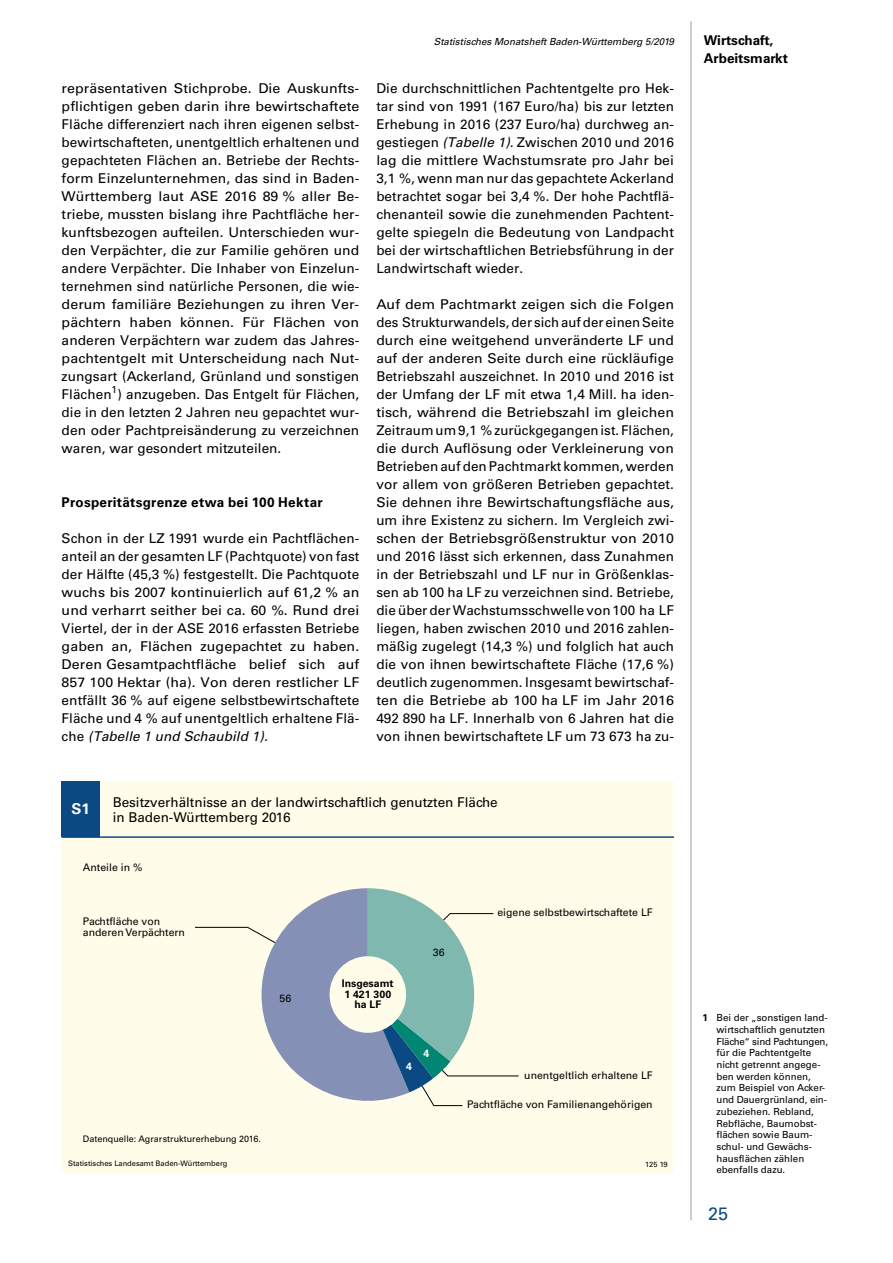
<style>
.page{position:relative;width:893px;height:1263px;background:#fff}
.page>*{position:absolute;margin:0;border:0;box-sizing:border-box;transform-origin:0 0}
.t1{font:18px "Univers";color:#0b4982}
.t2{font:700 15px "Univers";color:#fff}
.t3{font:13.5px/18px "Univers";letter-spacing:.005em;color:#000;text-align:justify;scale:1.05 1}
.t4{font:13.5px/18px "Univers";letter-spacing:.005em;color:#000;text-align:justify}
.t5{font:700 13.5px/18px "Univers";letter-spacing:.015em;color:#000}
.t6{font:10.5px/10.5px "Univers";color:#000}
.t7{font:700 10.5px/10.5px "Univers";color:#000;text-align:center}
.t8{font:700 10.5px "Univers";color:#fff}
.t9{font:9.75px/11.7px "Univers";color:#000}
.t10{font:italic 9.75px "Univers";color:#000}
.t11{font:9px "Univers";color:#000}
.t12{font:7.5px "Univers";color:#000}
.s1{font-style:italic}
.s2{font-weight:700}
</style>
<div class="page">
<hr style="left:691px;top:21px;width:1px;height:1199px;background:#9d9d9c">
<div style="left:62px;top:782px;width:612px;height:391px;background:#fffdea"></div>
<div style="left:62px;top:782px;width:38px;height:55px;background:#0b4982"></div>
<svg style="left:195px;top:888px;width:324px;height:219px"></svg>
<hr style="left:62px;top:836px;width:612px;height:2px;background:#0b4982">
<div style="left:330px;top:956px;width:76px;height:77px;background:#fffdea;border-radius:50%"></div>
<p class="t3" style="left:62px;top:79px;width:285px">repräsentativen Stichprobe. Die Auskunfts&shy;pflichtigen geben darin ihre bewirtschaftete Fläche differenziert nach ihren eigenen selbst&shy;bewirtschafteten, unentgeltlich erhaltenen und gepachteten Flächen an. Betriebe der Rechts&shy;form Einzelunternehmen, das sind in Baden-Württemberg laut ASE 2016 89 % aller Be&shy;triebe, mussten bislang ihre Pachtfläche her&shy;kunftsbezogen aufteilen. Unterschieden wur&shy;den Verpächter, die zur Familie gehören und andere Verpächter. Die Inhaber von Einzelun&shy;ternehmen sind natürliche Personen, die wie&shy;derum familiäre Beziehungen zu ihren Ver&shy;pächtern haben können. Für Flächen von anderen Verpächtern war zudem das Jahres&shy;pachtentgelt mit Unterscheidung nach Nut&shy;zungsart (Ackerland, Grünland und sonstigen Flächen<sup>1</sup>) anzugeben. Das Entgelt für Flächen, die in den letzten 2 Jahren neu gepachtet wur&shy;den oder Pachtpreisänderung zu verzeichnen waren, war gesondert mitzuteilen.</p>
<p class="t5" style="left:62px;top:493px;width:263px">Prosperitätsgrenze etwa bei 100 Hektar</p>
<p class="t4" style="left:62px;top:529px;width:299px">Schon in der LZ 1991 wurde ein Pachtflächen&shy;anteil an der gesamten LF (Pachtquote) von fast der Hälfte (45,3 %) festgestellt. Die Pachtquote wuchs bis 2007 kontinuierlich auf 61,2 % an und verharrt seither bei ca. 60 %. Rund drei Viertel, der in der ASE 2016 erfassten Betriebe gaben an, Flächen zugepachtet zu haben.<br>Deren Gesamtpachtfläche belief sich auf 857 100 Hektar (ha). Von deren restlicher LF entfällt 36 % auf eigene selbstbewirtschaftete Fläche und 4 % auf unentgeltlich erhaltene Flä&shy;che <span class="s1">(Tabelle 1 und Schaubild 1).</span></p>
<p class="t10" style="left:434px;top:35px;width:242px">Statistisches Monatsheft Baden-Württemberg 5/2019</p>
<p class="t5" style="left:704px;top:31px;width:86px">Wirtschaft,<br>Arbeitsmarkt</p>
<p class="t4" style="left:376px;top:79px;width:299px">Die durchschnittlichen Pachtentgelte pro Hek&shy;tar sind von 1991 (167 Euro/ha) bis zur letzten Erhebung in 2016 (237 Euro/ha) durchweg an&shy;gestiegen <span class="s1">(Tabelle 1).</span> Zwischen 2010 und 2016 lag die mittlere Wachstumsrate pro Jahr bei 3,1 %, wenn man nur das gepachtete Ackerland betrachtet sogar bei 3,4 %. Der hohe Pachtflä&shy;chenanteil sowie die zunehmenden Pachtent&shy;gelte spiegeln die Bedeutung von Landpacht bei der wirtschaftlichen Betriebsführung in der Landwirtschaft wieder.</p>
<p class="t3" style="left:376px;top:295px;width:285px">Auf dem Pachtmarkt zeigen sich die Folgen des Strukturwandels, der sich auf der einen Seite durch eine weitgehend unveränderte LF und auf der anderen Seite durch eine rückläufige Betriebszahl auszeichnet. In 2010 und 2016 ist der Umfang der LF mit etwa 1,4 Mill. ha iden&shy;tisch, während die Betriebszahl im gleichen Zeitraum um 9,1 % zurückgegangen ist. Flächen, die durch Auflösung oder Verkleinerung von Betrieben auf den Pachtmarkt kommen, werden vor allem von größeren Betrieben gepachtet.<br>Sie dehnen ihre Bewirtschaftungsfläche aus, um ihre Existenz zu sichern. Im Vergleich zwi&shy;schen der Betriebsgrößenstruktur von 2010 und 2016 lässt sich erkennen, dass Zunahmen in der Betriebszahl und LF nur in Größenklas&shy;sen ab 100 ha LF zu verzeichnen sind. Betriebe, die über der Wachstumsschwelle von 100 ha LF liegen, haben zwischen 2010 und 2016 zahlen&shy;mäßig zugelegt (14,3 %) und folglich hat auch die von ihnen bewirtschaftete Fläche (17,6 %) deutlich zugenommen. Insgesamt bewirtschaf&shy;ten die Betriebe ab 100 ha LF im Jahr 2016<br>492 890 ha LF. Innerhalb von 6 Jahren hat die von ihnen bewirtschaftete LF um 73 673 ha zu-</p>
<p class="t2" style="left:72px;top:800px;width:20px">S1</p>
<p class="t4" style="left:113px;top:795px;width:387px;line-height:14.2px">Besitzverhältnisse an der landwirtschaftlich genutzten Fläche in Baden-Württemberg 2016</p>
<p class="t6" style="left:83px;top:862px;width:61px">Anteile in %</p>
<p class="t6" style="left:83px;top:916px;width:104px">Pachtfläche von anderen Verpächtern</p>
<p class="t6" style="left:280px;top:993px;width:13px">56</p>
<p class="t11" style="left:83px;top:1134px;width:180px">Datenquelle: Agrarstrukturerhebung 2016.</p>
<p class="t7" style="left:342px;top:978px;width:53px">Insgesamt<br>1 421 300 ha LF</p>
<p class="t6" style="left:433px;top:947px;width:13px">36</p>
<p class="t8" style="left:406px;top:1060px;width:7px">4</p>
<p class="t8" style="left:423px;top:1047px;width:7px">4</p>
<p class="t6" style="left:497px;top:907px;width:157px">eigene selbstbewirtschaftete LF</p>
<p class="t6" style="left:524px;top:1070px;width:130px">unentgeltlich erhaltene LF</p>
<p class="t6" style="left:467px;top:1099px;width:187px">Pachtfläche von Familienangehörigen</p>
<p class="t12" style="left:68px;top:1159px;width:161px">Statistisches Landesamt Baden-Württemberg</p>
<p class="t12" style="left:645px;top:1159px;width:24px">125 19</p>
<p class="t9" style="left:716px;top:1012px;width:113px;text-indent:-14px"><span class="s2">1</span> Bei der „sonstigen land&shy;wirtschaftlich genutzten<br>Fläche“ sind Pachtungen, für die Pachtentgelte nicht getrennt angege&shy;ben werden können, zum Beispiel von Acker&shy;und Dauergrünland, ein&shy;zubeziehen. Rebland,<br>Rebfläche, Baumobst&shy;flächen sowie Baum&shy;schul- und Gewächs&shy;hausflächen zählen ebenfalls dazu.</p>
<h1 class="t1" style="left:708px;top:1203px;width:22px">25</h1>
</div>
